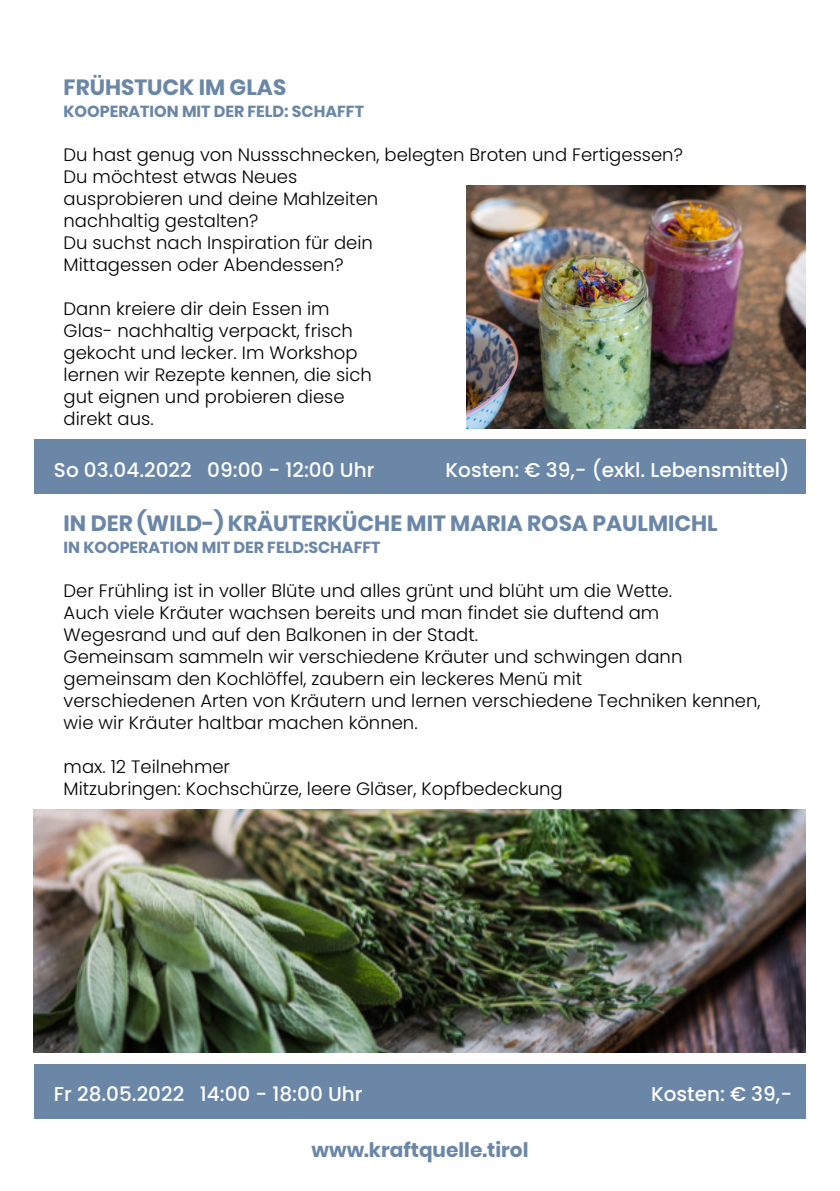
<style>
.page{position:relative;width:840px;height:1191px;background:#fff}
.page>*{position:absolute;margin:0;border:0;box-sizing:border-box;transform-origin:0 0}
.t1{font:700 22px "Poppins";color:#6b87a7}
.t2{font:500 20px "Poppins";color:#fff}
.t3{font:700 20px "Poppins";color:#6b87a7}
.t4{font:300 18px/22px "Poppins";color:#000}
.t5{font:700 16px "Poppins";color:#6b87a7}
</style>
<div class="page">
<div style="left:34px;top:1064px;width:771px;height:55px;background:#6b87a7"></div>
<img style="left:466px;top:185px;width:339px;height:243px">
<div style="left:34px;top:439px;width:771px;height:55px;background:#6b87a7"></div>
<img style="left:34px;top:809px;width:771px;height:243px">
<p class="t1" style="left:64px;top:75px;width:224px">FRÜHSTUCK IM GLAS</p>
<p class="t5" style="left:64px;top:102px;width:302px">KOOPERATION MIT DER FELD: SCHAFFT</p>
<p class="t4" style="left:64px;top:144px;width:620px">Du hast genug von Nussschnecken, belegten Broten und Fertigessen?<br>Du möchtest etwas Neues<br>ausprobieren und deine Mahlzeiten<br>nachhaltig gestalten?<br>Du suchst nach Inspiration für dein<br>Mittagessen oder Abendessen?</p>
<p class="t4" style="left:64px;top:298px;width:309px">Dann kreiere dir dein Essen im<br>Glas- nachhaltig verpackt, frisch gekocht und lecker. Im Workshop lernen wir Rezepte kennen, die sich gut eignen und probieren diese direkt aus.</p>
<p class="t2" style="left:54px;top:458px;width:322px">So 03.04.2022 09:00 - 12:00 Uhr</p>
<p class="t2" style="left:445px;top:458px;width:345px">Kosten: € 39,- (exkl. Lebensmittel)</p>
<p class="t1" style="left:64px;top:511px;width:655px">IN DER (WILD-) KRÄUTERKÜCHE MIT MARIA ROSA PAULMICHL</p>
<p class="t5" style="left:64px;top:538px;width:318px">IN KOOPERATION MIT DER FELD:SCHAFFT</p>
<p class="t4" style="left:64px;top:580px;width:698px">Der Frühling ist in voller Blüte und alles grünt und blüht um die Wette.<br>Auch viele Kräuter wachsen bereits und man findet sie duftend am Wegesrand und auf den Balkonen in der Stadt.<br>Gemeinsam sammeln wir verschiedene Kräuter und schwingen dann gemeinsam den Kochlöffel, zaubern ein leckeres Menü mit<br>verschiedenen Arten von Kräutern und lernen verschiedene Techniken kennen, wie wir Kräuter haltbar machen können.</p>
<p class="t4" style="left:64px;top:756px;width:500px">max. 12 Teilnehmer<br>Mitzubringen: Kochschürze, leere Gläser, Kopfbedeckung</p>
<p class="t2" style="left:54px;top:1082px;width:310px">Fr 28.05.2022 14:00 - 18:00 Uhr</p>
<p class="t2" style="left:650px;top:1082px;width:142px">Kosten: € 39,-</p>
<p class="t3" style="left:311px;top:1138px;width:218px">www.kraftquelle.tirol</p>
</div>
